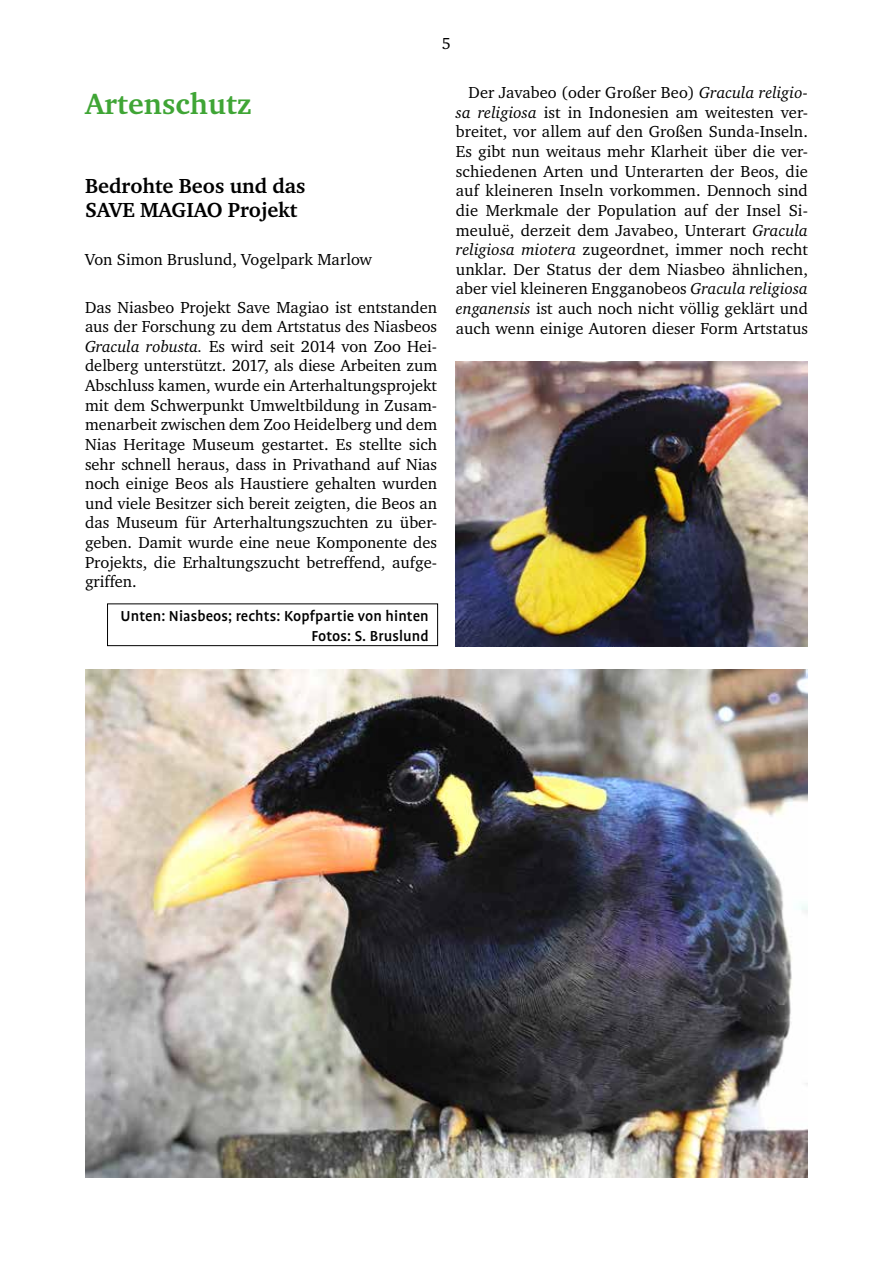
<style>
.page{position:relative;width:893px;height:1263px;background:#fff}
.page>*{position:absolute;margin:0;border:0;box-sizing:border-box;transform-origin:0 0}
.t1{font:700 30px "UV Charter";letter-spacing:.005em;color:#3fa535}
.t2{font:700 21px/24px "UV Charter";color:#000}
.t3{font:16.5px/19.6px "UV Charter";letter-spacing:.005em;color:#000;text-align:justify}
.t4{font:500 16.5px/19.6px "UV Profile";letter-spacing:.005em;color:#000;text-align:right}
.s1{font-style:italic}
</style>
<div class="page">
<img style="left:456px;top:361px;width:352px;height:285px">
<img style="left:85px;top:670px;width:723px;height:508px">
<div style="left:107px;top:603px;width:331px;height:43px;border:1px solid #000"></div>
<p class="t3" style="left:442px;top:33px;width:11px">5</p>
<h1 class="t1" style="left:85px;top:85px;width:168px">Artenschutz</h1>
<p class="t2" style="left:85px;top:174px;width:222px">Bedrohte Beos und das<br>SAVE MAGIAO Projekt</p>
<p class="t3" style="left:85px;top:249px;width:289px">Von Simon Bruslund, Vogelpark Marlow</p>
<p class="t3" style="left:85px;top:297px;width:354px">Das Niasbeo Projekt Save Magiao ist entstanden aus der Forschung zu dem Artstatus des Niasbeos <span class="s1">Gracula robusta.</span> Es wird seit 2014 von Zoo Hei&shy;delberg unterstützt. 2017, als diese Arbeiten zum Abschluss kamen, wurde ein Arterhaltungsprojekt mit dem Schwerpunkt Umweltbildung in Zusam&shy;menarbeit zwischen dem Zoo Heidelberg und dem Nias Heritage Museum gestartet. Es stellte sich sehr schnell heraus, dass in Privathand auf Nias noch einige Beos als Haustiere gehalten wurden und viele Besitzer sich bereit zeigten, die Beos an das Museum für Arterhaltungszuchten zu über&shy;geben. Damit wurde eine neue Komponente des Projekts, die Erhaltungszucht betreffend, aufge&shy;griffen.</p>
<p class="t4" style="left:121px;top:606px;width:310px">Unten: Niasbeos; rechts: Kopfpartie von hinten<br>Fotos: S. Bruslund</p>
<p class="t3" style="left:456px;top:82px;width:354px;text-indent:13px">Der Javabeo (oder Großer Beo) <span class="s1">Gracula religio&shy;sa religiosa</span> ist in Indonesien am weitesten ver&shy;breitet, vor allem auf den Großen Sunda-Inseln.<br>Es gibt nun weitaus mehr Klarheit über die ver&shy;schiedenen Arten und Unterarten der Beos, die auf kleineren Inseln vorkommen. Dennoch sind die Merkmale der Population auf der Insel Si&shy;meuluë, derzeit dem Javabeo, Unterart <span class="s1">Gracula religiosa miotera</span> zugeordnet, immer noch recht unklar. Der Status der dem Niasbeo ähnlichen, aber viel kleineren Engganobeos <span class="s1">Gracula religiosa enganensis</span> ist auch noch nicht völlig geklärt und auch wenn einige Autoren dieser Form Artstatus</p>
</div>
